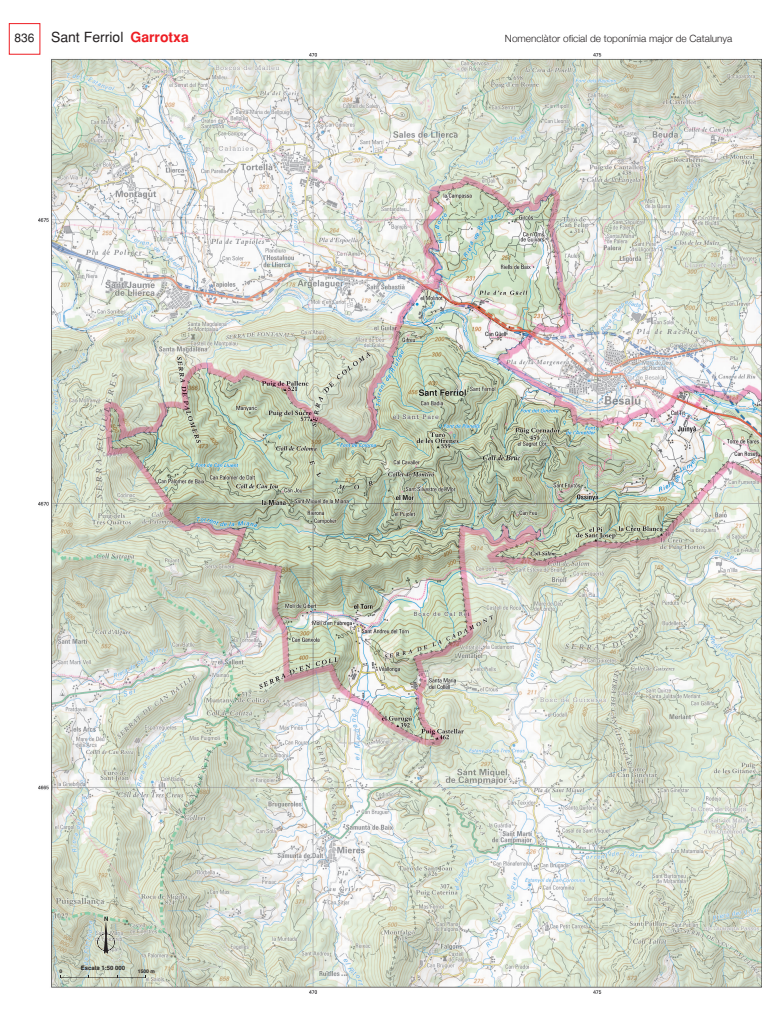
<style>
.page{position:relative;width:766px;height:1035px;background:#fff}
.page>*{position:absolute;margin:0;border:0;box-sizing:border-box;transform-origin:0 0}
.t1{font:14px "Helvetica";color:#231f20}
.t2{font:300 10px "Helvetica Neue";color:#231f20}
.t3{font:700 6px "Helvetica";color:#231f20}
.t4{font:700 5px "Helvetica";color:#231f20}
.s1{font-size:12px}
.s2{font-weight:700;color:#ee1d23}
</style>
<div class="page">
<img style="left:38px;top:53px;width:723px;height:940px">
<div style="left:9px;top:23px;width:31px;height:32px;border:1px solid #ee1d23"></div>
<hr style="left:60px;top:977px;width:86px;height:1px;background:#231f20">
<svg style="left:95px;top:916px;width:23px;height:37px"></svg>
<h1 class="t1" style="left:15px;top:32px;width:176px"><span class="s1">836</span> Sant Ferriol <span class="s2">Garrotxa</span></h1>
<p class="t2" style="left:505px;top:33px;width:229px">Nomenclàtor oficial de toponímia major de Catalunya</p>
<p class="t3" style="left:81px;top:965px;width:46px">Escala 1:50 000</p>
<p class="t4" style="left:60px;top:969px;width:4px">0</p>
<p class="t4" style="left:138px;top:969px;width:18px">1500 m</p>
</div>
